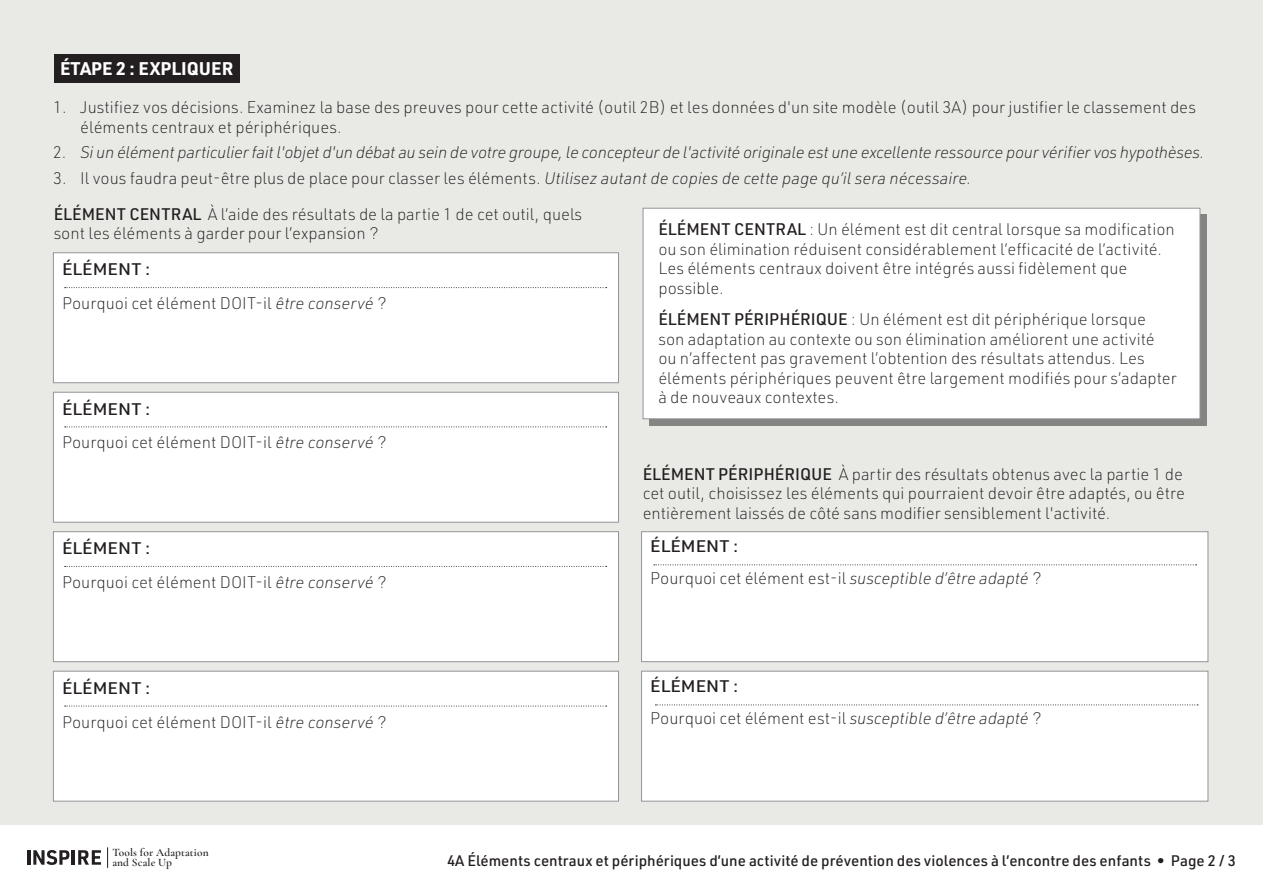
<style>
.page{position:relative;width:1263px;height:893px;background:#fff}
.page>*{position:absolute;margin:0;border:0;box-sizing:border-box;transform-origin:0 0}
.T_Steps{font:700 18px "URWDIN";color:#fff}
.T_Instruction_Body{font:200 16.5px/19.5px "URWDIN";color:#231f20}
.t1{font:italic 200 16.5px "URWDIN";letter-spacing:-.02em;color:#231f20}
.T_H4{font:500 16.5px "URWDIN";color:#231f20;scale:1.1 1}
.T_Footer_tool_name{font:500 15px "URWDIN";color:#231f20}
.t2{font:600 11.4px/9.6px "Cormorant Garamond";letter-spacing:.01em;color:#231f20}
.s1{font-style:normal}
.s2{font-style:italic}
.s3{font-weight:500}
</style>
<div class="page">
<hr style="left:27px;top:850px;width:3px;height:15px;background:#231f20">
<svg style="left:33px;top:850px;width:36px;height:15px"></svg>
<hr style="left:72px;top:850px;width:3px;height:15px;background:#231f20">
<svg style="left:78px;top:850px;width:23px;height:15px"></svg>
<svg style="left:107px;top:847px;width:1px;height:21px"></svg>
<div style="left:0;top:0;width:1263px;height:824px;background:#e9eae6"></div>
<div style="left:641px;top:671px;width:567px;height:130px;background:#fff;border:1px solid #939598"></div>
<div style="left:641px;top:531px;width:567px;height:131px;background:#fff;border:1px solid #939598"></div>
<div style="left:53px;top:531px;width:566px;height:131px;background:#fff;border:1px solid #939598"></div>
<div style="left:53px;top:252px;width:566px;height:131px;background:#fff;border:1px solid #939598"></div>
<div style="left:53px;top:392px;width:566px;height:131px;background:#fff;border:1px solid #939598"></div>
<div style="left:53px;top:671px;width:566px;height:130px;background:#fff;border:1px solid #939598"></div>
<div style="left:54px;top:54px;width:185px;height:28px;background:#231f20"></div>
<div style="left:649px;top:214px;width:558px;height:212px;background:#868483"></div>
<div style="left:643px;top:208px;width:557px;height:211px;background:#fff"></div>
<div style="left:643px;top:208px;width:557px;height:211px;border:1px solid #939598"></div>
<svg style="left:655px;top:704px;width:543px;height:1px"></svg>
<svg style="left:654px;top:564px;width:542px;height:1px"></svg>
<svg style="left:65px;top:287px;width:542px;height:1px"></svg>
<svg style="left:65px;top:426px;width:542px;height:1px"></svg>
<svg style="left:65px;top:566px;width:542px;height:1px"></svg>
<svg style="left:65px;top:706px;width:542px;height:1px"></svg>
<p class="T_Steps" style="left:60px;top:56px;width:175px">ÉTAPE 2 : EXPLIQUER</p>
<p class="T_Instruction_Body" style="left:80px;top:97px;width:1117px;text-indent:-27px">1. Justifiez vos décisions. Examinez la base des preuves pour cette activité (outil 2B) et les données d'un site modèle (outil 3A) pour justifier le classement des éléments centraux et périphériques.</p>
<p class="t1" style="left:53px;top:142px;width:1153px"><span class="s1">2.</span> Si un élément particulier fait l'objet d'un débat au sein de votre groupe, le concepteur de l'activité originale est une excellente ressource pour vérifier vos hypothèses.</p>
<p class="T_Instruction_Body" style="left:53px;top:168px;width:919px">3. Il vous faudra peut-être plus de place pour classer les éléments. <span class="s2">Utilisez autant de copies de cette page qu’il sera nécessaire.</span></p>
<p class="T_Instruction_Body" style="left:658px;top:219px;width:518px"><span class="s3">ÉLÉMENT CENTRAL</span> : Un élément est dit central lorsque sa modification ou son élimination réduisent considérablement l’efficacité de l’activité.<br>Les éléments centraux doivent être intégrés aussi fidèlement que possible.</p>
<p class="T_Instruction_Body" style="left:658px;top:309px;width:520px"><span class="s3">ÉLÉMENT PÉRIPHÉRIQUE</span> : Un élément est dit périphérique lorsque<br>son adaptation au contexte ou son élimination améliorent une activité ou n’affectent pas gravement l’obtention des résultats attendus. Les éléments périphériques peuvent être largement modifiés pour s’adapter à de nouveaux contextes.</p>
<p class="T_Instruction_Body" style="left:54px;top:204px;width:530px"><span class="s3">ÉLÉMENT CENTRAL</span> À l’aide des résultats de la partie 1 de cet outil, quels sont les éléments à garder pour l’expansion ?</p>
<p class="T_H4" style="left:62px;top:259px;width:82px">ÉLÉMENT :</p>
<p class="T_Instruction_Body" style="left:62px;top:293px;width:326px">Pourquoi cet élément DOIT-il <span class="s2">être conservé</span> ?</p>
<p class="T_H4" style="left:62px;top:398px;width:82px">ÉLÉMENT :</p>
<p class="T_Instruction_Body" style="left:62px;top:432px;width:326px">Pourquoi cet élément DOIT-il <span class="s2">être conservé</span> ?</p>
<p class="T_Instruction_Body" style="left:643px;top:463px;width:544px"><span class="s3">ÉLÉMENT PÉRIPHÉRIQUE</span> À partir des résultats obtenus avec la partie 1 de cet outil, choisissez les éléments qui pourraient devoir être adaptés, ou être entièrement laissés de côté sans modifier sensiblement l'activité.</p>
<p class="T_H4" style="left:62px;top:537px;width:82px">ÉLÉMENT :</p>
<p class="T_H4" style="left:650px;top:535px;width:82px">ÉLÉMENT :</p>
<p class="T_Instruction_Body" style="left:62px;top:572px;width:326px">Pourquoi cet élément DOIT-il <span class="s2">être conservé</span> ?</p>
<p class="T_Instruction_Body" style="left:650px;top:568px;width:393px">Pourquoi cet élément est-il <span class="s2">susceptible d’être adapté</span> ?</p>
<p class="T_H4" style="left:62px;top:677px;width:82px">ÉLÉMENT :</p>
<p class="T_H4" style="left:650px;top:675px;width:82px">ÉLÉMENT :</p>
<p class="T_Instruction_Body" style="left:62px;top:712px;width:326px">Pourquoi cet élément DOIT-il <span class="s2">être conservé</span> ?</p>
<p class="T_Instruction_Body" style="left:650px;top:708px;width:393px">Pourquoi cet élément est-il <span class="s2">susceptible d’être adapté</span> ?</p>
<p class="t2" style="left:112px;top:847px;width:98px">Tools for Adaptation</p>
<p class="T_Footer_tool_name" style="left:447px;top:850px;width:790px">4A Éléments centraux et périphériques d’une activité de prévention des violences à l’encontre des enfants • Page 2 / 3</p>
<p class="t2" style="left:112px;top:847px;width:61px">Guide to and Scale Up</p>
</div>
